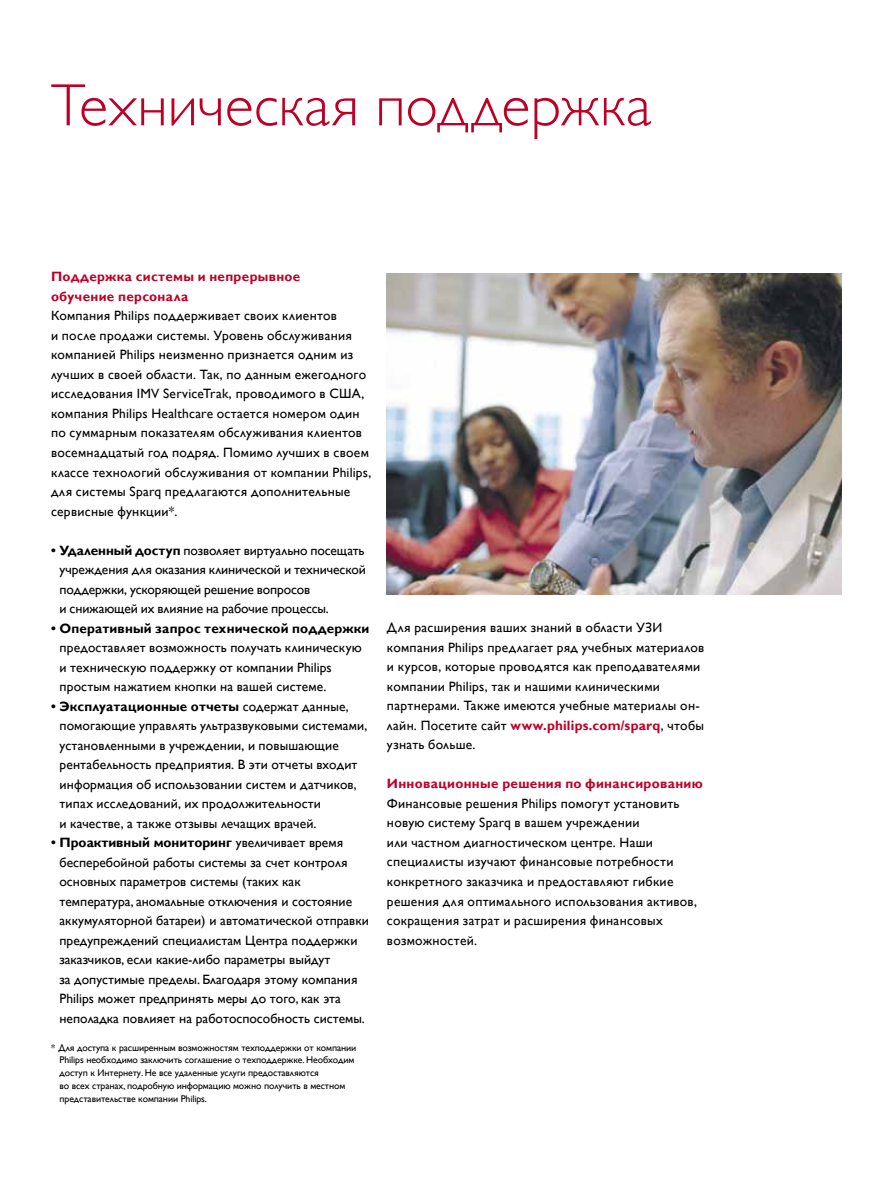
<style>
.page{position:relative;width:893px;height:1187px;background:#fff}
.page>*{position:absolute;margin:0;border:0;box-sizing:border-box;transform-origin:0 0}
.t1{font:60px "Gill Sans Alt One WGL Light";letter-spacing:.005em;color:#be0027}
.t2{font:13.5px/19.5px "Gill Sans Alt One WGL";letter-spacing:.015em;color:#000}
.t3{font:13.5px/19.5px "Gill Sans Alt One WGL";letter-spacing:-.01em;color:#000}
.t4{font:700 13.5px/20.2px "Gill Sans Alt One WGL";letter-spacing:.025em;color:#be0027}
.t5{font:700 13.5px "Gill Sans Alt One WGL";letter-spacing:.015em;color:#000}
.t6{font:9.75px/12.8px "Gill Sans Alt One WGL";letter-spacing:-.01em;color:#000}
.s1{font-weight:700}
.s2{font-weight:700;color:#be0027}
</style>
<div class="page">
<img style="left:387px;top:273px;width:455px;height:321px">
<h1 class="t1" style="left:51px;top:66px;width:602px">Техническая поддержка</h1>
<p class="t4" style="left:51px;top:266px;width:251px">Поддержка системы и непрерывное обучение персонала</p>
<p class="t2" style="left:51px;top:306px;width:322px">Компания Philips поддерживает своих клиентов<br>и после продажи системы. Уровень обслуживания компанией Philips неизменно признается одним из лучших в своей области. Так, по данным ежегодного исследования IMV ServiceTrak, проводимого в США, компания Philips Healthcare остается номером один по суммарным показателям обслуживания клиентов восемнадцатый год подряд. Помимо лучших в своем классе технологий обслуживания от компании Philips, для системы Sparq предлагаются дополнительные сервисные функции*.</p>
<p class="t3" style="left:60px;top:540px;width:308px;text-indent:-9px"><span class="s1">• Удаленный доступ</span> позволяет виртуально посещать учреждения для оказания клинической и технической поддержки, ускоряющей решение вопросов<br>и снижающей их влияние на рабочие процессы.</p>
<p class="t5" style="left:51px;top:618px;width:320px">• Оперативный запрос технической поддержки</p>
<p class="t2" style="left:60px;top:637px;width:304px">предоставляет возможность получать клиническую и техническую поддержку от компании Philips простым нажатием кнопки на вашей системе.</p>
<p class="t2" style="left:60px;top:696px;width:309px;text-indent:-9px"><span class="s1">• Эксплуатационные отчеты</span> содержат данные, помогающие управлять ультразвуковыми системами, установленными в учреждении, и повышающие рентабельность предприятия. В эти отчеты входит информация об использовании систем и датчиков, типах исследований, их продолжительности<br>и качестве, а также отзывы лечащих врачей.</p>
<p class="t2" style="left:60px;top:832px;width:311px;text-indent:-9px"><span class="s1">• Проактивный мониторинг</span> увеличивает время бесперебойной работы системы за счет контроля основных параметров системы (таких как температура, аномальные отключения и состояние аккумуляторной батареи) и автоматической отправки предупреждений специалистам Центра поддержки заказчиков, если какие-либо параметры выйдут<br>за допустимые пределы. Благодаря этому компания Philips может предпринять меры до того, как эта неполадка повлияет на работоспособность системы.</p>
<p class="t6" style="left:60px;top:1040px;width:298px;text-indent:-9px">* Для доступа к расширенным возможностям техподдержки от компании Philips необходимо заключить соглашение о техподдержке. Необходим доступ к Интернету. Не все удаленные услуги предоставляются<br>во всех странах, подробную информацию можно получить в местном представительстве компании Philips.</p>
<p class="t2" style="left:387px;top:618px;width:319px">Для расширения ваших знаний в области УЗИ компания Philips предлагает ряд учебных материалов и курсов, которые проводятся как преподавателями компании Philips, так и нашими клиническими партнерами. Также имеются учебные материалы он&shy;лайн. Посетите сайт <span class="s2">www.philips.com/sparq</span>, чтобы узнать больше.</p>
<p class="t4" style="left:387px;top:773px;width:317px">Инновационные решения по финансированию</p>
<p class="t2" style="left:387px;top:793px;width:311px">Финансовые решения Philips помогут установить новую систему Sparq в вашем учреждении<br>или частном диагностическом центре. Наши специалисты изучают финансовые потребности конкретного заказчика и предоставляют гибкие решения для оптимального использования активов, сокращения затрат и расширения финансовых возможностей.</p>
</div>
